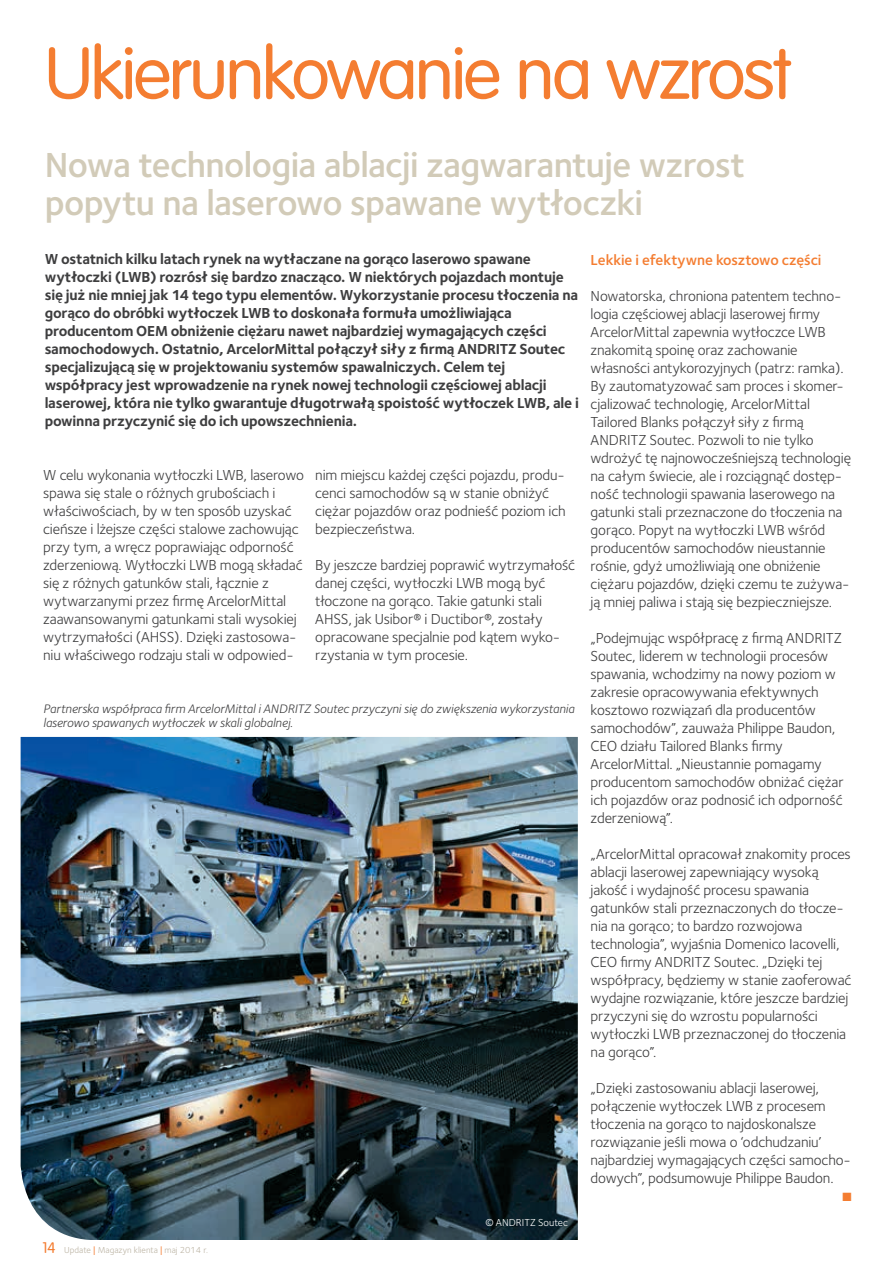
<style>
.page{position:relative;width:893px;height:1263px;background:#fff}
.page>*{position:absolute;margin:0;border:0;box-sizing:border-box;transform-origin:0 0}
.t1{font:300 72px "VAG Rounded";letter-spacing:-.035em;color:#f47d31}
.t2{font:36px/37.5px "Foundry Sterling Demi CE";letter-spacing:-.02em;color:#d2cbb8}
.t3{font:15px/18px "Foundry Sterling Book CE";letter-spacing:-.01em;color:#3e3e3f}
.t4{font:15px/18px "Foundry Sterling Bold CE";letter-spacing:-.015em;color:#3e3e3f}
.t5{font:15px "Foundry Sterling Demi CE";letter-spacing:-.01em;color:#f47d31}
.t6{font:12.75px/13.5px "Foundry Sterling Book Italic CE";letter-spacing:-.005em;color:#3e3e3f}
.t7{font:12px "Zapf Dingbats ITC";color:#f47d31}
.t8{font:10.5px "Foundry Sterling Book CE";letter-spacing:.005em;color:#fff}
.t9{font:9px "Foundry Sterling Book CE";color:#bcb4a4}
.s1{font-family:"VAG Rounded";font-weight:300;font-size:15px;color:#f47d31}
.s2{font-size:12px;color:#f47d31}
</style>
<div class="page">
<img style="left:21px;top:737px;width:557px;height:503px">
<h1 class="t1" style="left:45px;top:33px;width:748px">Ukierunkowanie na wzrost</h1>
<h2 class="t2" style="left:45px;top:149px;width:702px">Nowa technologia ablacji zagwarantuje wzrost popytu na laserowo spawane wytłoczki</h2>
<p class="t4" style="left:45px;top:252px;width:535px">W ostatnich kilku latach rynek na wytłaczane na gorąco laserowo spawane wytłoczki (LWB) rozrósł się bardzo znacząco. W niektórych pojazdach montuje się już nie mniej jak 14 tego typu elementów. Wykorzystanie procesu tłoczenia na gorąco do obróbki wytłoczek LWB to doskonała formuła umożliwiająca producentom OEM obniżenie ciężaru nawet najbardziej wymagających części samochodowych. Ostatnio, ArcelorMittal połączył siły z firmą ANDRITZ Soutec specjalizującą się w projektowaniu systemów spawalniczych. Celem tej współpracy jest wprowadzenie na rynek nowej technologii częściowej ablacji laserowej, która nie tylko gwarantuje długotrwałą spoistość wytłoczek LWB, ale i powinna przyczynić się do ich upowszechnienia.</p>
<p class="t5" style="left:590px;top:254px;width:232px">Lekkie i efektywne kosztowo części</p>
<p class="t3" style="left:590px;top:288px;width:262px">Nowatorska, chroniona patentem techno&shy;logia częściowej ablacji laserowej firmy ArcelorMittal zapewnia wytłoczce LWB znakomitą spoinę oraz zachowanie własności antykorozyjnych (patrz: ramka).<br>By zautomatyzować sam proces i skomer&shy;cjalizować technologię, ArcelorMittal Tailored Blanks połączył siły z firmą ANDRITZ Soutec. Pozwoli to nie tylko wdrożyć tę najnowocześniejszą technologię na całym świecie, ale i rozciągnąć dostęp&shy;ność technologii spawania laserowego na gatunki stali przeznaczone do tłoczenia na gorąco. Popyt na wytłoczki LWB wśród producentów samochodów nieustannie rośnie, gdyż umożliwiają one obniżenie ciężaru pojazdów, dzięki czemu te zużywa&shy;ją mniej paliwa i stają się bezpieczniejsze.</p>
<p class="t3" style="left:590px;top:630px;width:254px">„Podejmując współpracę z firmą ANDRITZ Soutec, liderem w technologii procesów spawania, wchodzimy na nowy poziom w zakresie opracowywania efektywnych kosztowo rozwiązań dla producentów samochodów”, zauważa Philippe Baudon, CEO działu Tailored Blanks firmy ArcelorMittal. „Nieustannie pomagamy producentom samochodów obniżać ciężar ich pojazdów oraz podnosić ich odporność zderzeniową”.</p>
<p class="t3" style="left:590px;top:846px;width:262px">„ArcelorMittal opracował znakomity proces ablacji laserowej zapewniający wysoką jakość i wydajność procesu spawania gatunków stali przeznaczonych do tłocze&shy;nia na gorąco; to bardzo rozwojowa technologia”, wyjaśnia Domenico Iacovelli, CEO firmy ANDRITZ Soutec. „Dzięki tej współpracy, będziemy w stanie zaoferować wydajne rozwiązanie, które jeszcze bardziej przyczyni się do wzrostu popularności wytłoczki LWB przeznaczonej do tłoczenia na gorąco”.</p>
<p class="t3" style="left:590px;top:1080px;width:262px">„Dzięki zastosowaniu ablacji laserowej, połączenie wytłoczek LWB z procesem tłoczenia na gorąco to najdoskonalsze rozwiązanie jeśli mowa o ‘odchudzaniu’ najbardziej wymagających części samocho&shy;dowych”, podsumowuje Philippe Baudon.</p>
<p class="t7" style="left:842px;top:1191px;width:11px">■</p>
<p class="t3" style="left:43px;top:467px;width:262px">W celu wykonania wytłoczki LWB, laserowo spawa się stale o różnych grubościach i właściwościach, by w ten sposób uzyskać cieńsze i lżejsze części stalowe zachowując przy tym, a wręcz poprawiając odporność zderzeniową. Wytłoczki LWB mogą składać się z różnych gatunków stali, łącznie z wytwarzanymi przez firmę ArcelorMittal zaawansowanymi gatunkami stali wysokiej wytrzymałości (AHSS). Dzięki zastosowa&shy;niu właściwego rodzaju stali w odpowied-</p>
<p class="t3" style="left:315px;top:467px;width:252px">nim miejscu każdej części pojazdu, produ&shy;cenci samochodów są w stanie obniżyć ciężar pojazdów oraz podnieść poziom ich bezpieczeństwa.</p>
<p class="t3" style="left:315px;top:557px;width:261px">By jeszcze bardziej poprawić wytrzymałość danej części, wytłoczki LWB mogą być tłoczone na gorąco. Takie gatunki stali AHSS, jak Usibor® i Ductibor®, zostały opracowane specjalnie pod kątem wyko&shy;rzystania w tym procesie.</p>
<p class="t6" style="left:43px;top:703px;width:532px">Partnerska współpraca firm ArcelorMittal i ANDRITZ Soutec przyczyni się do zwiększenia wykorzystania laserowo spawanych wytłoczek w skali globalnej.</p>
<p class="t9" style="left:42px;top:1247px;width:167px"><span class="s1">14</span> Update <span class="s2">l</span> Magazyn klienta <span class="s2">l</span> maj 2014 r.</p>
<p class="t8" style="left:485px;top:1219px;width:84px">© ANDRITZ Soutec</p>
</div>
